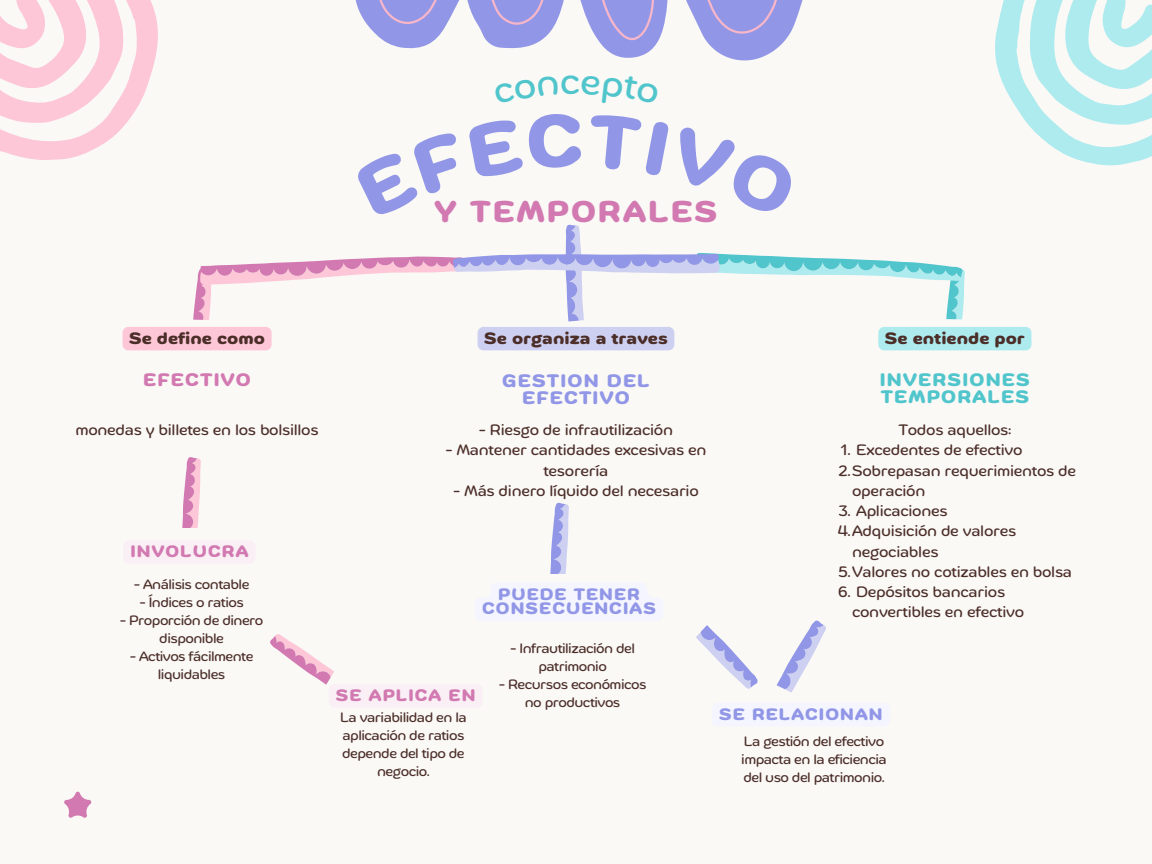
<style>
.page{position:relative;width:1152px;height:864px;background:#faf9f6}
.page>*{position:absolute;margin:0;border:0;box-sizing:border-box;transform-origin:0 0}
.t1{font:700 30px "Mommi";letter-spacing:.07em;color:#d279b1}
.t2{font:700 18px/16.8px "Mommi";letter-spacing:.07em;color:#50c5cc}
.t3{font:700 18px/16.8px "Mommi";letter-spacing:.07em;color:#9197e6;text-align:center}
.t4{font:700 18px "Mommi";letter-spacing:.07em;color:#d279b1}
.t5{font:700 16.5px "Mommi";color:#4c2e29}
.t6{font:700 16.5px/14.7px "Mommi";letter-spacing:.07em;color:#9197e6;text-align:center}
.t7{font:700 16.5px "Mommi";letter-spacing:.07em;color:#d279b1}
.t8{font:15px/20.2px "Mommi";letter-spacing:-.02em;color:#4c2e29}
.t9{font:13.5px/18px "Mommi";letter-spacing:-.04em;color:#4c2e29;text-align:center}
</style>
<div class="page">
<svg style="left:0;top:0;width:158px;height:160px"></svg>
<svg style="left:355px;top:0;width:448px;height:60px"></svg>
<svg style="left:182px;top:457px;width:19px;height:70px"></svg>
<div style="left:123px;top:327px;width:149px;height:23px;background:#fdc7d7;border-radius:6px"></div>
<div style="left:123px;top:540px;width:133px;height:24px;background:#f9eff5;border-radius:6px"></div>
<div style="left:878px;top:327px;width:153px;height:23px;background:#adebef;border-radius:6px"></div>
<div style="left:478px;top:327px;width:196px;height:23px;background:#ced0f1;border-radius:6px"></div>
<svg style="left:1076px;top:159px;width:68px;height:7px"></svg>
<svg style="left:995px;top:0;width:157px;height:159px"></svg>
<svg style="left:550px;top:502px;width:19px;height:71px"></svg>
<svg style="left:64px;top:792px;width:27px;height:26px"></svg>
<div style="left:712px;top:703px;width:178px;height:23px;background:#f4f5ff;border-radius:6px"></div>
<svg style="left:270px;top:634px;width:64px;height:51px"></svg>
<div style="left:329px;top:684px;width:154px;height:24px;background:#f9eff5;border-radius:6px"></div>
<svg style="left:696px;top:620px;width:130px;height:72px"></svg>
<svg style="left:193px;top:224px;width:772px;height:98px"></svg>
<p class="t5" style="left:129px;top:331px;width:137px">Se define como</p>
<h5 class="t4" style="left:143px;top:372px;width:109px">EFECTIVO</h5>
<p class="t1" style="left:435px;top:198px;width:284px">Y TEMPORALES</p>
<p class="t5" style="left:484px;top:331px;width:185px">Se organiza a traves</p>
<p class="t3" style="left:502px;top:373px;width:149px">GESTION DEL<br>EFECTIVO</p>
<h5 class="t5" style="left:885px;top:331px;width:141px">Se entiende por</h5>
<h5 class="t2" style="left:880px;top:372px;width:152px">INVERSIONES<br>TEMPORALES</h5>
<p class="t8" style="left:75px;top:420px;width:245px">monedas y billetes en los bolsillos</p>
<p class="t7" style="left:130px;top:544px;width:119px">INVOLUCRA</p>
<p class="t8" style="left:479px;top:420px;width:196px">- Riesgo de infrautilización</p>
<p class="t8" style="left:445px;top:441px;width:263px;text-align:center">- Mantener cantidades excesivas en tesorería</p>
<p class="t8" style="left:453px;top:481px;width:247px">- Más dinero líquido del necesario</p>
<h4 class="t9" style="left:134px;top:576px;width:117px">- Análisis contable</h4>
<h4 class="t9" style="left:139px;top:594px;width:106px">- Índices o ratios</h4>
<h4 class="t9" style="left:120px;top:612px;width:145px">- Proporción de dinero disponible</h4>
<p class="t9" style="left:130px;top:648px;width:125px">- Activos fácilmente liquidables</p>
<p class="t9" style="left:510px;top:640px;width:126px">- Infrautilización del patrimonio</p>
<p class="t9" style="left:499px;top:676px;width:149px">- Recursos económicos no productivos</p>
<p class="t6" style="left:482px;top:587px;width:175px">PUEDE TENER<br>CONSECUENCIAS</p>
<p class="t7" style="left:336px;top:688px;width:141px">SE APLICA EN</p>
<p class="t9" style="left:340px;top:709px;width:128px">La variabilidad en la aplicación de ratios depende del tipo de negocio.</p>
<h2 class="t8" style="left:898px;top:420px;width:115px">Todos aquellos:</h2>
<h1 class="t8" style="left:841px;top:441px;width:183px">1. Excedentes de efectivo</h1>
<h3 class="t8" style="left:852px;top:461px;width:226px;text-indent:-13px">2.Sobrepasan requerimientos de operación</h3>
<p class="t8" style="left:838px;top:501px;width:111px">3. Aplicaciones</p>
<p class="t8" style="left:852px;top:522px;width:166px;text-indent:-14px">4.Adquisición de valores negociables</p>
<p class="t8" style="left:838px;top:562px;width:235px">5.Valores no cotizables en bolsa</p>
<p class="t8" style="left:852px;top:582px;width:174px;text-indent:-14px">6. Depósitos bancarios convertibles en efectivo</p>
<p class="t6" style="left:719px;top:707px;width:165px">SE RELACIONAN</p>
<h4 class="t9" style="left:741px;top:733px;width:147px;text-align:left">La gestión del efectivo impacta en la eficiencia del uso del patrimonio.</h4>
</div>
